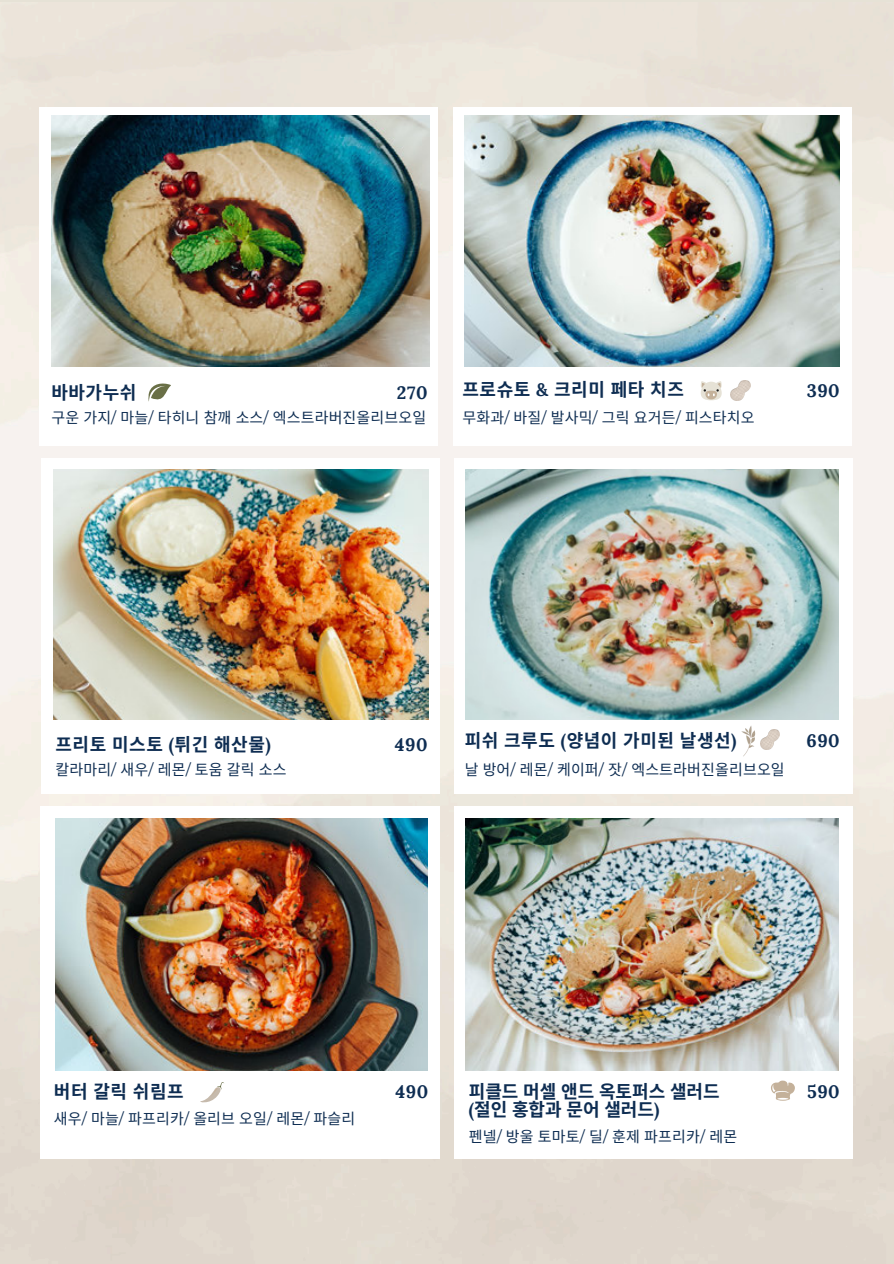
<style>
.page{position:relative;width:894px;height:1264px;background:#fff}
.page>*{position:absolute;margin:0;border:0;box-sizing:border-box;transform-origin:0 0}
.t1{font:700 18px "Noto Sans CJ Ksc";letter-spacing:.03em;color:#0e2d52}
.t2{font:700 18px/18px "Noto Sans CJ Ksc";color:#0e2d52}
.t3{font:700 18px "Lora";letter-spacing:.03em;color:#0e2d52}
.t4{font:15px "Noto Sans CJ Ksc";letter-spacing:.01em;color:#0e2d52}
.s1{font-family:"Montserrat"}
.s2{font-family:"Lora"}
</style>
<div class="page">
<img style="left:52px;top:116px;width:377px;height:250px">
<img style="left:464px;top:116px;width:375px;height:250px">
<svg style="left:700px;top:381px;width:22px;height:19px"></svg>
<img style="left:54px;top:469px;width:374px;height:250px">
<img style="left:465px;top:818px;width:373px;height:252px">
<svg style="left:148px;top:383px;width:23px;height:18px"></svg>
<img style="left:465px;top:469px;width:373px;height:250px">
<img style="left:55px;top:818px;width:372px;height:252px">
<svg style="left:771px;top:1080px;width:23px;height:20px"></svg>
<img style="left:741px;top:726px;width:15px;height:31px">
<img style="left:730px;top:380px;width:19px;height:20px">
<img style="left:760px;top:729px;width:19px;height:21px">
<svg style="left:200px;top:1082px;width:24px;height:20px"></svg>
<p class="t1" style="left:51px;top:377px;width:86px">바바가누쉬</p>
<h1 class="t3" style="left:397px;top:380px;width:32px">270</h1>
<p class="t4" style="left:51px;top:406px;width:376px">구운 가지<span class="s1">/</span> 마늘<span class="s1">/</span> 타히니 참깨 소스<span class="s1">/</span> 엑스트라버진올리브오일</p>
<p class="t1" style="left:462px;top:375px;width:223px">프로슈토 <span class="s2">&amp;</span> 크리미 페타 치즈</p>
<h1 class="t3" style="left:806px;top:379px;width:34px">390</h1>
<h1 class="t4" style="left:462px;top:406px;width:293px">무화과<span class="s1">/</span> 바질<span class="s1">/</span> 발사믹<span class="s1">/</span> 그릭 요거든<span class="s1">/</span> 피스타치오</h1>
<p class="t1" style="left:55px;top:730px;width:217px">프리토 미스토 <span class="s2">(</span>튀긴 해산물<span class="s2">)</span></p>
<p class="t3" style="left:394px;top:733px;width:34px">490</p>
<p class="t4" style="left:55px;top:757px;width:232px">칼라마리<span class="s1">/</span> 새우<span class="s1">/</span> 레몬<span class="s1">/</span> 토움 갈릭 소스</p>
<p class="t1" style="left:464px;top:726px;width:273px">피쉬 크루도 <span class="s2">(</span>양념이 가미된 날생선<span class="s2">)</span></p>
<p class="t4" style="left:464px;top:757px;width:321px">날 방어<span class="s1">/</span> 레몬<span class="s1">/</span> 케이퍼<span class="s1">/</span> 잣<span class="s1">/</span> 엑스트라버진올리브오일</p>
<h1 class="t3" style="left:806px;top:729px;width:35px">690</h1>
<h1 class="t1" style="left:54px;top:1076px;width:131px">버터 갈릭 쉬림프</h1>
<p class="t2" style="left:468px;top:1080px;width:252px">피클드 머셀 앤드 옥토퍼스 샐러드 <span class="s2">(</span>절인 홍합과 문어 샐러드<span class="s2">)</span></p>
<h1 class="t3" style="left:395px;top:1079px;width:34px">490</h1>
<p class="t4" style="left:54px;top:1106px;width:303px">새우<span class="s1">/</span> 마늘<span class="s1">/</span> 파프리카<span class="s1">/</span> 올리브 오일<span class="s1">/</span> 레몬<span class="s1">/</span> 파슬리</p>
<p class="t4" style="left:468px;top:1124px;width:270px">펜넬<span class="s1">/</span> 방울 토마토<span class="s1">/</span> 딜<span class="s1">/</span> 훈제 파프리카<span class="s1">/</span> 레몬</p>
<h1 class="t3" style="left:806px;top:1079px;width:34px">590</h1>
</div>
